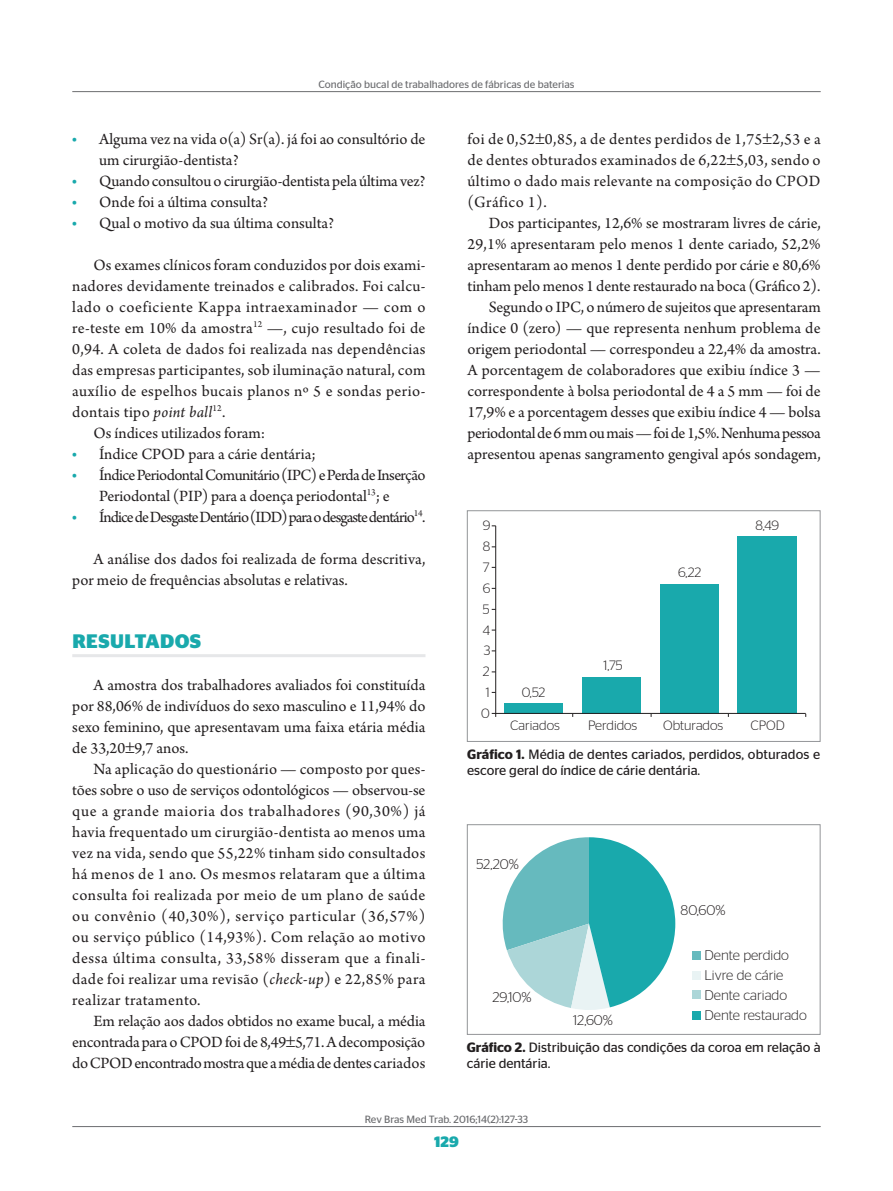
<style>
.page{position:relative;width:893px;height:1191px;background:#fff}
.page>*{position:absolute;margin:0;border:0;box-sizing:border-box;transform-origin:0 0}
.t1{font:700 19.5px "Stag Sans";letter-spacing:.02em;color:#19a9ac}
.t2{font:16.5px/21px "Arno Pro";color:#231f20;text-align:justify}
.t3{font:16.5px "Arno Pro";letter-spacing:.02em;color:#231f20}
.t4{font:16.5px/21px "Arno Pro";letter-spacing:-.035em;color:#231f20;text-align:center}
.t5{font:16.5px "Arno Pro";letter-spacing:-.055em;color:#231f20}
.t6{font:16.5px "Arno Pro";letter-spacing:.025em;color:#231f20}
.t7{font:16.5px "Arno Pro";letter-spacing:.04em;color:#231f20}
.t8{font:700 15px "Stag Sans";color:#19a9ac}
.t9{font:300 14.1px "Stag Sans";color:#231f20}
.t10{font:13.5px/29.7px "Stag Sans";color:#231f20}
.t11{font:300 13.5px/20.9px "Stag Sans";color:#231f20;text-align:center}
.t12{font:10.5px "Stag Sans";color:#6c6d70}
.s1{font-family:"Stag Sans";font-size:15px;color:#19a9ac}
.s2{font-style:italic}
.s3{font-weight:300}
.s4{font-weight:600}
</style>
<div class="page">
<hr style="left:72px;top:1126px;width:749px;height:1px;background:#6c6d70">
<hr style="left:72px;top:91px;width:749px;height:1px;background:#6c6d70">
<hr style="left:72px;top:654px;width:353px;height:3px;background:#e6e7e9">
<hr style="left:495px;top:526px;width:1px;height:191px;background:#231f20">
<div style="left:504px;top:703px;width:59px;height:10px;background:#19a9ac"></div>
<div style="left:582px;top:677px;width:59px;height:36px;background:#19a9ac"></div>
<div style="left:660px;top:584px;width:59px;height:129px;background:#19a9ac"></div>
<div style="left:737px;top:536px;width:60px;height:177px;background:#19a9ac"></div>
<hr style="left:492px;top:713px;width:314px;height:1px;background:#231f20">
<div style="left:467px;top:510px;width:353px;height:231px;border:1px solid #939598"></div>
<svg style="left:502px;top:837px;width:173px;height:173px"></svg>
<div style="left:692px;top:970px;width:9px;height:9px;background:#e9f3f4"></div>
<div style="left:692px;top:950px;width:9px;height:9px;background:#66babe"></div>
<div style="left:692px;top:990px;width:9px;height:8px;background:#acd6d8"></div>
<div style="left:692px;top:1011px;width:9px;height:9px;background:#19a9ac"></div>
<div style="left:467px;top:824px;width:353px;height:210px;border:1px solid #939598"></div>
<p class="t12" style="left:318px;top:78px;width:258px">Condição bucal de trabalhadores de fábricas de baterias</p>
<p class="t2" style="left:99px;top:129px;width:328px;text-indent:-27px"><span class="s1">•</span> Alguma vez na vida o(a) Sr(a). já foi ao consultório de um cirurgião-dentista?</p>
<p class="t2" style="left:72px;top:171px;width:355px"><span class="s1">•</span> Quando consultou o cirurgião-dentista pela última vez?</p>
<p class="t2" style="left:72px;top:192px;width:197px"><span class="s1">•</span> Onde foi a última consulta?</p>
<p class="t2" style="left:72px;top:213px;width:263px"><span class="s1">•</span> Qual o motivo da sua última consulta?</p>
<p class="t2" style="left:94px;top:255px;width:333px">Os exames clínicos foram conduzidos por dois exami-</p>
<p class="t3" style="left:72px;top:276px;width:355px">nadores devidamente treinados e calibrados. Foi calcu-</p>
<p class="t7" style="left:72px;top:297px;width:355px">lado o coeficiente Kappa intraexaminador — com o</p>
<p class="t3" style="left:72px;top:318px;width:355px">re-teste em 10% da amostra<sup>12</sup> —, cujo resultado foi de</p>
<p class="t3" style="left:72px;top:339px;width:355px">0,94. A coleta de dados foi realizada nas dependências</p>
<p class="t2" style="left:72px;top:360px;width:355px">das empresas participantes, sob iluminação natural, com</p>
<p class="t6" style="left:72px;top:381px;width:355px">auxílio de espelhos bucais planos nº 5 e sondas perio-</p>
<p class="t3" style="left:72px;top:402px;width:155px">dontais tipo <span class="s2">point ball</span><sup>12</sup>.</p>
<p class="t2" style="left:94px;top:423px;width:173px">Os índices utilizados foram:</p>
<p class="t2" style="left:72px;top:444px;width:245px"><span class="s1">•</span> Índice CPOD para a cárie dentária;</p>
<p class="t4" style="left:72px;top:465px;width:355px"><span class="s1">•</span> Índice Periodontal Comunitário (IPC) e Perda de Inserção<br>Periodontal (PIP) para a doença periodontal<sup>13</sup>; e</p>
<p class="t5" style="left:72px;top:507px;width:355px"><span class="s1">•</span> Índice de Desgaste Dentário (IDD) para o desgaste dentário<sup>14</sup>.</p>
<p class="t2" style="left:72px;top:549px;width:355px;text-indent:21px">A análise dos dados foi realizada de forma descritiva, por meio de frequências absolutas e relativas.</p>
<p class="t1" style="left:72px;top:629px;width:130px">RESULTADOS</p>
<p class="t2" style="left:72px;top:675px;width:355px;text-indent:21px">A amostra dos trabalhadores avaliados foi constituída por 88,06% de indivíduos do sexo masculino e 11,94% do sexo feminino, que apresentavam uma faixa etária média de 33,20 9,7 anos.</p>
<p class="t2" style="left:72px;top:759px;width:355px;text-indent:21px">Na aplicação do questionário — composto por ques&shy;tões sobre o uso de serviços odontológicos — observou-se que a grande maioria dos trabalhadores (90,30%) já havia frequentado um cirurgião-dentista ao menos uma vez na vida, sendo que 55,22% tinham sido consultados há menos de 1 ano. Os mesmos relataram que a última consulta foi realizada por meio de um plano de saúde ou convênio (40,30%), serviço particular (36,57%) ou serviço público (14,93%). Com relação ao motivo dessa última consulta, 33,58% disseram que a finali&shy;dade foi realizar uma revisão (<span class="s2">check-up</span>) e 22,85% para realizar tratamento.</p>
<p class="t2" style="left:72px;top:1011px;width:355px;text-indent:21px">Em relação aos dados obtidos no exame bucal, a média encontrada para o CPOD foi de 8,49 5,71. A decomposição do CPOD encontrado mostra que a média de dentes cariados</p>
<p class="t2" style="left:467px;top:129px;width:355px">foi de 0,52 0,85, a de dentes perdidos de 1,75 2,53 e a de dentes obturados examinados de 6,22 5,03, sendo o último o dado mais relevante na composição do CPOD (Gráfico 1).</p>
<p class="t2" style="left:467px;top:213px;width:355px;text-align:right">Dos participantes, 12,6% se mostraram livres de cárie, 29,1% apresentaram pelo menos 1 dente cariado, 52,2% apresentaram ao menos 1 dente perdido por cárie e 80,6% tinham pelo menos 1 dente restaurado na boca (Gráfico 2).<br>Segundo o IPC, o número de sujeitos que apresentaram índice 0 (zero) — que representa nenhum problema de origem periodontal — correspondeu a 22,4% da amostra.<br>A porcentagem de colaboradores que exibiu índice 3 — correspondente à bolsa periodontal de 4 a 5 mm — foi de 17,9% e a porcentagem desses que exibiu índice 4 — bolsa periodontal de 6 mm ou mais — foi de 1,5%. Nenhuma pessoa apresentou apenas sangramento gengival após sondagem,</p>
<p class="t11" style="left:481px;top:515px;width:11px">9<br>8<br>7<br>6<br>5<br>4<br>3<br>2<br>1<br>0</p>
<p class="t11" style="left:755px;top:515px;width:25px">8,49</p>
<p class="t11" style="left:678px;top:561px;width:25px">6,22</p>
<p class="t11" style="left:603px;top:654px;width:21px">1,75</p>
<p class="t11" style="left:522px;top:681px;width:25px">0,52</p>
<p class="t10" style="left:467px;top:710px;width:355px;text-indent:283px"><span class="s3">CPOD<br></span><span class="s4">Gráfico 1.</span> Média de dentes cariados, perdidos, obturados e</p>
<p class="t10" style="left:467px;top:755px;width:235px">escore geral do índice de cárie dentária.</p>
<p class="t11" style="left:510px;top:714px;width:51px">Cariados</p>
<p class="t11" style="left:588px;top:714px;width:51px">Perdidos</p>
<p class="t11" style="left:663px;top:714px;width:62px">Obturados</p>
<p class="t9" style="left:476px;top:856px;width:44px">52,20%</p>
<p class="t9" style="left:492px;top:989px;width:41px">29,10%</p>
<p class="t9" style="left:573px;top:1012px;width:42px">12,60%</p>
<p class="t9" style="left:681px;top:902px;width:46px">80,60%</p>
<p class="t9" style="left:704px;top:947px;width:86px">Dente perdido</p>
<p class="t9" style="left:704px;top:967px;width:80px">Livre de cárie</p>
<p class="t9" style="left:704px;top:987px;width:84px">Dente cariado</p>
<p class="t9" style="left:704px;top:1007px;width:104px">Dente restaurado</p>
<p class="t10" style="left:467px;top:1039px;width:355px;line-height:16.2px"><span class="s4">Gráfico 2.</span> Distribuição das condições da coroa em relação à cárie dentária.</p>
<p class="t12" style="left:365px;top:1113px;width:165px">Rev Bras Med Trab. 2016;14(2):127-33</p>
<p class="t8" style="left:434px;top:1132px;width:26px">129</p>
</div>
